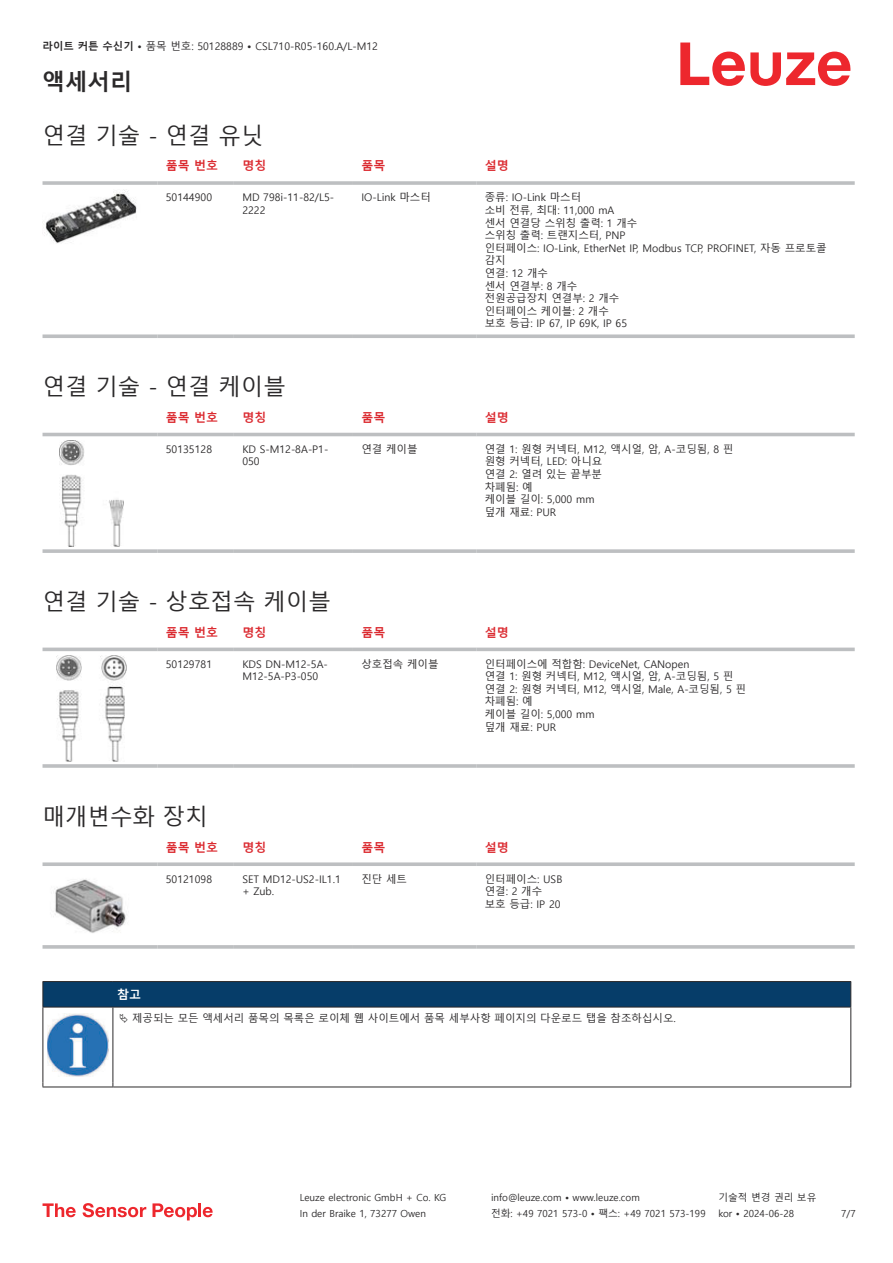
<style>
.page{position:relative;width:893px;height:1263px;background:#fff}
.page>*{position:absolute;margin:0;border:0;box-sizing:border-box;transform-origin:0 0}
.t1{font:22.5px "Malgun Gothic";color:#2b292a}
.t2{font:700 22.5px "Malgun Gothic";color:#2b292a}
.t3{font:700 12px "Malgun Gothic";color:#db2a30}
.t4{font:700 12px "Malgun Gothic";color:#fff}
.t5{font:10.5px/12.6px "Malgun Gothic";color:#2b292a}
.t6{font:9.75px "Malgun Gothic";color:#2b292a}
.s1{font-weight:700}
</style>
<div class="page">
<svg style="left:680px;top:43px;width:170px;height:43px"></svg>
<hr style="left:43px;top:181px;width:114px;height:4px;background:#bdbfc1">
<hr style="left:157px;top:181px;width:77px;height:4px;background:#c8cacb">
<hr style="left:234px;top:181px;width:119px;height:4px;background:#c3c5c6">
<hr style="left:353px;top:181px;width:123px;height:4px;background:#bdbfc1">
<hr style="left:476px;top:181px;width:379px;height:4px;background:#c8cacb">
<svg style="left:43px;top:334px;width:114px;height:4px"></svg>
<svg style="left:157px;top:334px;width:77px;height:4px"></svg>
<svg style="left:234px;top:334px;width:119px;height:4px"></svg>
<svg style="left:353px;top:334px;width:123px;height:4px"></svg>
<svg style="left:476px;top:334px;width:379px;height:4px;background:#c4c6c8"></svg>
<img style="left:43px;top:190px;width:94px;height:54px">
<svg style="left:43px;top:432px;width:812px;height:9px"></svg>
<hr style="left:43px;top:433px;width:114px;height:3px;background:#bdbfc1">
<hr style="left:157px;top:433px;width:77px;height:3px;background:#bdbfc1">
<hr style="left:234px;top:433px;width:119px;height:3px;background:#bdbfc1">
<hr style="left:353px;top:433px;width:123px;height:3px;background:#bdbfc1">
<hr style="left:476px;top:433px;width:379px;height:3px;background:#bdbfc1">
<svg style="left:43px;top:549px;width:114px;height:4px"></svg>
<svg style="left:157px;top:549px;width:77px;height:4px"></svg>
<svg style="left:234px;top:549px;width:119px;height:4px"></svg>
<svg style="left:353px;top:549px;width:123px;height:4px"></svg>
<svg style="left:476px;top:549px;width:379px;height:4px;background:#c3c5c7"></svg>
<img style="left:59px;top:441px;width:65px;height:106px">
<svg style="left:43px;top:647px;width:812px;height:25px"></svg>
<hr style="left:43px;top:648px;width:114px;height:3px;background:#bdbfc1">
<hr style="left:157px;top:648px;width:77px;height:3px;background:#bdbfc1">
<hr style="left:234px;top:648px;width:119px;height:3px;background:#bdbfc1">
<hr style="left:353px;top:648px;width:123px;height:3px;background:#bdbfc1">
<hr style="left:476px;top:648px;width:379px;height:3px;background:#bdbfc1">
<hr style="left:43px;top:764px;width:114px;height:4px;background:#c3c5c7">
<svg style="left:157px;top:764px;width:77px;height:4px"></svg>
<hr style="left:234px;top:764px;width:119px;height:4px;background:#c4c6c7">
<hr style="left:353px;top:764px;width:123px;height:4px;background:#c3c5c7">
<svg style="left:476px;top:764px;width:379px;height:4px;background:#c3c5c7"></svg>
<img style="left:56px;top:655px;width:70px;height:107px">
<svg style="left:43px;top:862px;width:114px;height:4px"></svg>
<svg style="left:157px;top:862px;width:77px;height:4px"></svg>
<svg style="left:234px;top:862px;width:119px;height:4px"></svg>
<svg style="left:353px;top:862px;width:123px;height:4px"></svg>
<svg style="left:476px;top:862px;width:379px;height:4px;background:#c4c6c7"></svg>
<svg style="left:43px;top:945px;width:114px;height:4px"></svg>
<hr style="left:157px;top:945px;width:77px;height:4px;background:#c5c6c8">
<svg style="left:234px;top:945px;width:119px;height:4px"></svg>
<svg style="left:353px;top:945px;width:123px;height:4px"></svg>
<hr style="left:476px;top:945px;width:379px;height:4px;background:#c5c6c8">
<img style="left:53px;top:879px;width:73px;height:54px">
<hr style="left:43px;top:1007px;width:70px;height:1px;background:#2b292a">
<svg style="left:43px;top:981px;width:808px;height:26px;background:#083c65"></svg>
<hr style="left:113px;top:1007px;width:738px;height:1px;background:#2b292a">
<hr style="left:43px;top:1007px;width:1px;height:75px;background:#2b292a">
<hr style="left:113px;top:1007px;width:1px;height:75px;background:#2b292a">
<hr style="left:850px;top:1007px;width:1px;height:75px;background:#2b292a">
<hr style="left:43px;top:1086px;width:70px;height:1px;background:#2b292a">
<hr style="left:113px;top:1086px;width:738px;height:1px;background:#2b292a">
<img style="left:47px;top:1013px;width:61px;height:63px">
<svg style="left:43px;top:1203px;width:33px;height:14px"></svg>
<svg style="left:83px;top:1203px;width:63px;height:14px"></svg>
<svg style="left:153px;top:1203px;width:44px;height:17px"></svg>
<hr style="left:198px;top:1203px;width:3px;height:14px;background:#ed272d">
<svg style="left:203px;top:1207px;width:10px;height:10px"></svg>
<p class="t5" style="left:43px;top:40px;width:337px"><span class="s1">라이트 커튼 수신기 •</span> 품목 번호: 50128889 <span class="s1">•</span> CSL710-R05-160.A/L-M12</p>
<h1 class="t2" style="left:43px;top:69px;width:91px">액세서리</h1>
<h1 class="t1" style="left:43px;top:123px;width:222px">연결 기술 - 연결 유닛</h1>
<p class="t3" style="left:166px;top:159px;width:54px">품목 번호</p>
<p class="t3" style="left:242px;top:159px;width:25px">명칭</p>
<p class="t3" style="left:361px;top:159px;width:25px">품목</p>
<p class="t3" style="left:485px;top:159px;width:25px">설명</p>
<p class="t5" style="left:166px;top:191px;width:48px">50144900</p>
<p class="t5" style="left:242px;top:191px;width:93px">MD 798i-11-82/L5-<br>2222</p>
<p class="t5" style="left:361px;top:191px;width:71px">IO-Link 마스터</p>
<p class="t5" style="left:485px;top:191px;width:343px">종류: IO-Link 마스터<br>소비 전류, 최대: 11,000 mA<br>센서 연결당 스위칭 출력: 1 개수<br>스위칭 출력: 트랜지스터, PNP<br>인터페이스: IO-Link, EtherNet IP, Modbus TCP, PROFINET, 자동 프로토콜 감지<br>연결: 12 개수<br>센서 연결부: 8 개수<br>전원공급장치 연결부: 2 개수<br>인터페이스 케이블: 2 개수<br>보호 등급: IP 67, IP 69K, IP 65</p>
<h1 class="t1" style="left:43px;top:374px;width:245px">연결 기술 - 연결 케이블</h1>
<p class="t3" style="left:166px;top:410px;width:54px">품목 번호</p>
<p class="t3" style="left:242px;top:410px;width:25px">명칭</p>
<p class="t3" style="left:361px;top:410px;width:25px">품목</p>
<p class="t3" style="left:485px;top:410px;width:25px">설명</p>
<p class="t5" style="left:166px;top:443px;width:48px">50135128</p>
<p class="t5" style="left:242px;top:443px;width:88px">KD S-M12-8A-P1-<br>050</p>
<p class="t5" style="left:361px;top:443px;width:58px">연결 케이블</p>
<p class="t5" style="left:485px;top:443px;width:250px">연결 1: 원형 커넥터, M12, 액시얼, 암, A-코딩됨, 8 핀 원형 커넥터, LED: 아니요<br>연결 2: 열려 있는 끝부분<br>차폐됨: 예<br>케이블 길이: 5,000 mm<br>덮개 재료: PUR</p>
<h1 class="t1" style="left:43px;top:589px;width:290px">연결 기술 - 상호접속 케이블</h1>
<p class="t3" style="left:166px;top:625px;width:54px">품목 번호</p>
<p class="t3" style="left:242px;top:625px;width:25px">명칭</p>
<p class="t3" style="left:361px;top:625px;width:25px">품목</p>
<p class="t3" style="left:485px;top:625px;width:25px">설명</p>
<p class="t5" style="left:166px;top:658px;width:48px">50129781</p>
<p class="t5" style="left:242px;top:658px;width:87px">KDS DN-M12-5A-<br>M12-5A-P3-050</p>
<p class="t5" style="left:361px;top:658px;width:79px">상호접속 케이블</p>
<p class="t5" style="left:485px;top:658px;width:263px">인터페이스에 적합함: DeviceNet, CANopen<br>연결 1: 원형 커넥터, M12, 액시얼, 암, A-코딩됨, 5 핀 연결 2: 원형 커넥터, M12, 액시얼, Male, A-코딩됨, 5 핀 차폐됨: 예<br>케이블 길이: 5,000 mm<br>덮개 재료: PUR</p>
<h1 class="t1" style="left:43px;top:804px;width:167px">매개변수화 장치</h1>
<p class="t3" style="left:166px;top:840px;width:54px">품목 번호</p>
<p class="t3" style="left:242px;top:840px;width:25px">명칭</p>
<p class="t3" style="left:361px;top:840px;width:25px">품목</p>
<p class="t3" style="left:485px;top:840px;width:25px">설명</p>
<p class="t5" style="left:166px;top:873px;width:48px">50121098</p>
<p class="t5" style="left:242px;top:873px;width:100px">SET MD12-US2-IL1.1 + Zub.</p>
<p class="t5" style="left:361px;top:873px;width:47px">진단 세트</p>
<p class="t5" style="left:485px;top:873px;width:79px">인터페이스: USB 연결: 2 개수 보호 등급: IP 20</p>
<p class="t4" style="left:117px;top:988px;width:25px">참고</p>
<p class="t5" style="left:132px;top:1012px;width:545px">제공되는 모든 액세서리 품목의 목록은 로이체 웹 사이트에서 품목 세부사항 페이지의 다운로드 탭을 참조하십시오.</p>
<p class="t6" style="left:300px;top:1192px;width:148px">Leuze electronic GmbH + Co. KG</p>
<p class="t6" style="left:491px;top:1192px;width:150px">info@leuze.com • www.leuze.com</p>
<p class="t6" style="left:718px;top:1192px;width:100px">기술적 변경 권리 보유</p>
<p class="t6" style="left:300px;top:1208px;width:128px">In der Braike 1, 73277 Owen</p>
<p class="t6" style="left:491px;top:1208px;width:216px">전화: +49 7021 573-0 • 팩스: +49 7021 573-199</p>
<p class="t6" style="left:718px;top:1208px;width:77px">kor • 2024-06-28</p>
<p class="t6" style="left:841px;top:1208px;width:16px">7/7</p>
</div>
